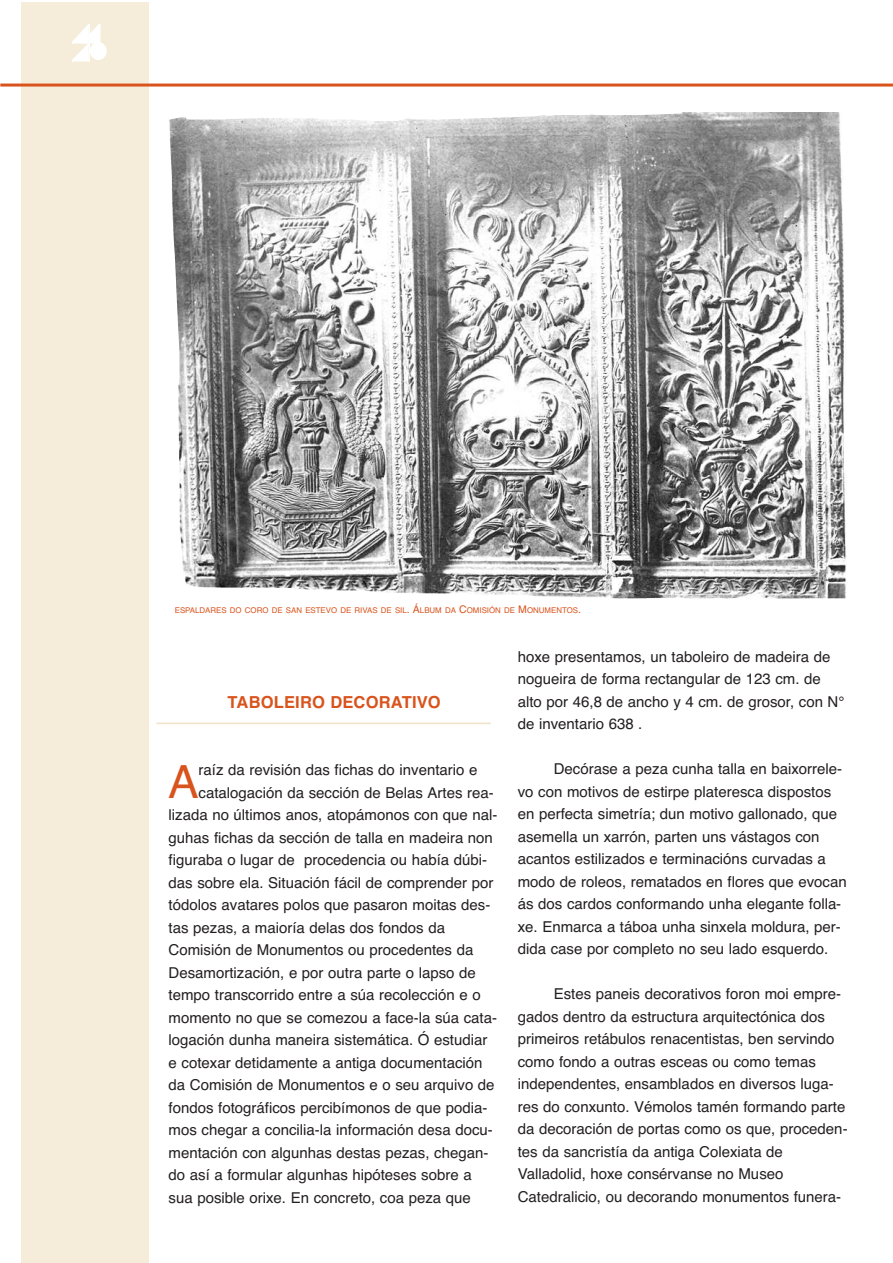
<style>
.page{position:relative;width:893px;height:1263px;background:#fff}
.page>*{position:absolute;margin:0;border:0;box-sizing:border-box;transform-origin:0 0}
.t1{font:45.75px "Helvetica";color:#d9531c}
.t2{font:700 16.5px "Helvetica";letter-spacing:.01em;color:#d9531c}
.t3{font:15px/22.5px "Helvetica";color:#231f20}
.t4{font:7.8px "Helvetica";color:#d9531c}
.s1{font-size:10.5px}
</style>
<div class="page">
<hr style="left:156px;top:723px;width:335px;height:1px;background:#efe2c5">
<div style="left:21px;top:2px;width:127px;height:1261px;background:#f5edda"></div>
<hr style="left:0;top:84px;width:893px;height:3px;background:#d9531c">
<svg style="left:72px;top:24px;width:28px;height:38px"></svg>
<div style="left:90px;top:42px;width:16px;height:18px;background:#fff;border-radius:50%"></div>
<div style="left:90px;top:42px;width:16px;height:18px;border:2px solid #fff;border-radius:50%"></div>
<img style="left:169px;top:112px;width:677px;height:487px">
<p class="t4" style="left:175px;top:606px;width:408px">ESPALDARES DO CORO DE SAN ESTEVO DE RIVAS DE SIL<span class="s1">. Á</span>LBUM DA <span class="s1">C</span>OMISIÓN DE <span class="s1">M</span>ONUMENTOS<span class="s1">.</span></p>
<p class="t2" style="left:228px;top:692px;width:215px">TABOLEIRO DECORATIVO</p>
<h1 class="t1" style="left:168px;top:755px;width:32px">A</h1>
<p class="t3" style="left:199px;top:759px;width:280px">raíz da revisión das fichas do inventario e</p>
<p class="t3" style="left:199px;top:781px;width:297px">catalogación da sección de Belas Artes rea-</p>
<p class="t3" style="left:169px;top:804px;width:330px">lizada no últimos anos, atopámonos con que nal-</p>
<p class="t3" style="left:169px;top:826px;width:326px">guhas fichas da sección de talla en madeira non</p>
<p class="t3" style="left:169px;top:849px;width:320px">figuraba o lugar de procedencia ou había dúbi-</p>
<p class="t3" style="left:169px;top:871px;width:326px">das sobre ela. Situación fácil de comprender por</p>
<p class="t3" style="left:169px;top:894px;width:323px">tódolos avatares polos que pasaron moitas des-</p>
<p class="t3" style="left:169px;top:916px;width:278px">tas pezas, a maioría delas dos fondos da</p>
<p class="t3" style="left:169px;top:939px;width:306px">Comisión de Monumentos ou procedentes da</p>
<p class="t3" style="left:169px;top:961px;width:309px">Desamortización, e por outra parte o lapso de</p>
<p class="t3" style="left:169px;top:984px;width:314px">tempo transcorrido entre a súa recolección e o</p>
<p class="t3" style="left:169px;top:1006px;width:330px">momento no que se comezou a face-la súa cata-</p>
<p class="t3" style="left:169px;top:1029px;width:320px">logación dunha maneira sistemática. Ó estudiar</p>
<p class="t3" style="left:169px;top:1051px;width:315px">e cotexar detidamente a antiga documentación</p>
<p class="t3" style="left:169px;top:1074px;width:328px">da Comisión de Monumentos e o seu arquivo de</p>
<p class="t3" style="left:169px;top:1096px;width:320px">fondos fotográficos percibímonos de que podia-</p>
<p class="t3" style="left:169px;top:1119px;width:326px">mos chegar a concilia-la información desa docu-</p>
<p class="t3" style="left:169px;top:1141px;width:321px">mentación con algunhas destas pezas, chegan-</p>
<p class="t3" style="left:169px;top:1164px;width:305px">do así a formular algunhas hipóteses sobre a</p>
<p class="t3" style="left:169px;top:1186px;width:304px">sua posible orixe. En concreto, coa peza que</p>
<p class="t3" style="left:518px;top:645px;width:328px">hoxe presentamos, un taboleiro de madeira de nogueira de forma rectangular de 123 cm. de alto por 46,8 de ancho y 4 cm. de grosor, con N° de inventario 638 .</p>
<p class="t3" style="left:518px;top:758px;width:330px;text-indent:36px">Decórase a peza cunha talla en baixorrele&shy;vo con motivos de estirpe plateresca dispostos en perfecta simetría; dun motivo gallonado, que asemella un xarrón, parten uns vástagos con acantos estilizados e terminacións curvadas a modo de roleos, rematados en flores que evocan ás dos cardos conformando unha elegante folla&shy;xe. Enmarca a táboa unha sinxela moldura, per&shy;dida case por completo no seu lado esquerdo.</p>
<p class="t3" style="left:518px;top:983px;width:331px;text-indent:36px">Estes paneis decorativos foron moi empre&shy;gados dentro da estructura arquitectónica dos primeiros retábulos renacentistas, ben servindo como fondo a outras esceas ou como temas independentes, ensamblados en diversos luga&shy;res do conxunto. Vémolos tamén formando parte da decoración de portas como os que, proceden&shy;tes da sancristía da antiga Colexiata de Valladolid, hoxe consérvanse no Museo Catedralicio, ou decorando monumentos funera-</p>
</div>
